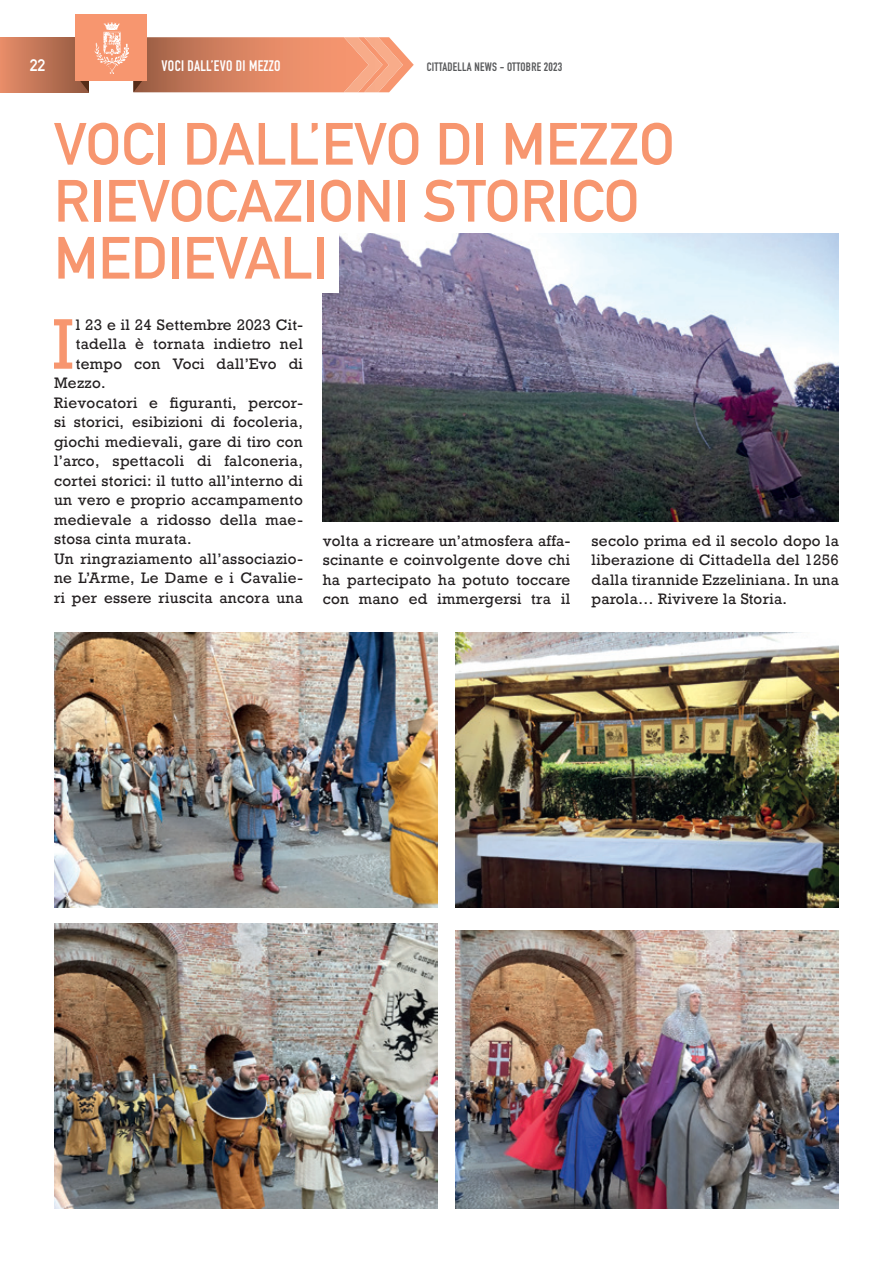
<style>
.page{position:relative;width:893px;height:1263px;background:#fff}
.page>*{position:absolute;margin:0;border:0;box-sizing:border-box;transform-origin:0 0}
.t1{font:67.2px "Rockwell";color:#f7966f}
.t2{font:700 58.5px/57px "DIN Alternate";color:#f7966f}
.t3{font:700 16.5px "DIN Alternate";color:#fff}
.t4{font:700 15px "DIN Condensed";letter-spacing:.02em;color:#fff}
.t5{font:14.25px/19.5px "Rockwell";letter-spacing:.02em;color:#231f20;text-align:justify}
.t6{font:700 12px "DIN Condensed";letter-spacing:.02em;color:#57585a}
</style>
<div class="page">
<img style="left:323px;top:234px;width:516px;height:287px">
<svg style="left:0;top:37px;width:75px;height:55px;background:#c27657"></svg>
<svg style="left:133px;top:37px;width:281px;height:55px;background:#dd8d6d"></svg>
<svg style="left:75px;top:81px;width:14px;height:11px"></svg>
<div style="left:75px;top:15px;width:72px;height:66px;background:#f7966f"></div>
<img style="left:94px;top:22px;width:34px;height:51px">
<div style="left:33px;top:230px;width:305px;height:63px;background:#fff"></div>
<img style="left:54px;top:632px;width:383px;height:276px">
<img style="left:456px;top:632px;width:383px;height:276px">
<img style="left:54px;top:924px;width:383px;height:285px">
<img style="left:456px;top:930px;width:383px;height:279px">
<p class="t3" style="left:30px;top:52px;width:17px">22</p>
<p class="t4" style="left:162px;top:55px;width:120px">VOCI DALL’EVO DI MEZZO</p>
<p class="t6" style="left:427px;top:58px;width:137px">CITTADELLA NEWS - OTTOBRE 2023</p>
<h2 class="t2" style="left:54px;top:112px;width:622px">VOCI DALL’EVO DI MEZZO<br>RIEVOCAZIONI STORICO<br>MEDIEVALI</h2>
<h1 class="t1" style="left:52px;top:303px;width:24px">I</h1>
<p class="t5" style="left:76px;top:315px;width:229px">l 23 e il 24 Settembre 2023 Cit-</p>
<p class="t5" style="left:76px;top:335px;width:229px">tadella è tornata indietro nel</p>
<p class="t5" style="left:76px;top:354px;width:229px">tempo con Voci dall’Evo di</p>
<p class="t5" style="left:54px;top:373px;width:53px">Mezzo.</p>
<p class="t5" style="left:54px;top:393px;width:250px">Rievocatori e figuranti, percor-</p>
<p class="t5" style="left:54px;top:412px;width:250px">si storici, esibizioni di focoleria,</p>
<p class="t5" style="left:54px;top:432px;width:250px">giochi medievali, gare di tiro con</p>
<p class="t5" style="left:54px;top:451px;width:250px">l’arco, spettacoli di falconeria,</p>
<p class="t5" style="left:54px;top:471px;width:250px">cortei storici: il tutto all’interno di</p>
<p class="t5" style="left:54px;top:490px;width:250px">un vero e proprio accampamento</p>
<p class="t5" style="left:54px;top:510px;width:250px">medievale a ridosso della mae-</p>
<p class="t5" style="left:54px;top:529px;width:139px">stosa cinta murata.</p>
<p class="t5" style="left:54px;top:549px;width:250px">Un ringraziamento all’associazio-</p>
<p class="t5" style="left:54px;top:568px;width:250px">ne L’Arme, Le Dame e i Cavalie-</p>
<p class="t5" style="left:54px;top:588px;width:250px">ri per essere riuscita ancora una</p>
<p class="t5" style="left:323px;top:531px;width:249px">volta a ricreare un’atmosfera affa&shy;scinante e coinvolgente dove chi ha partecipato ha potuto toccare con mano ed immergersi tra il</p>
<p class="t5" style="left:591px;top:531px;width:249px">secolo prima ed il secolo dopo la liberazione di Cittadella del 1256 dalla tirannide Ezzeliniana. In una parola… Rivivere la Storia.</p>
</div>
